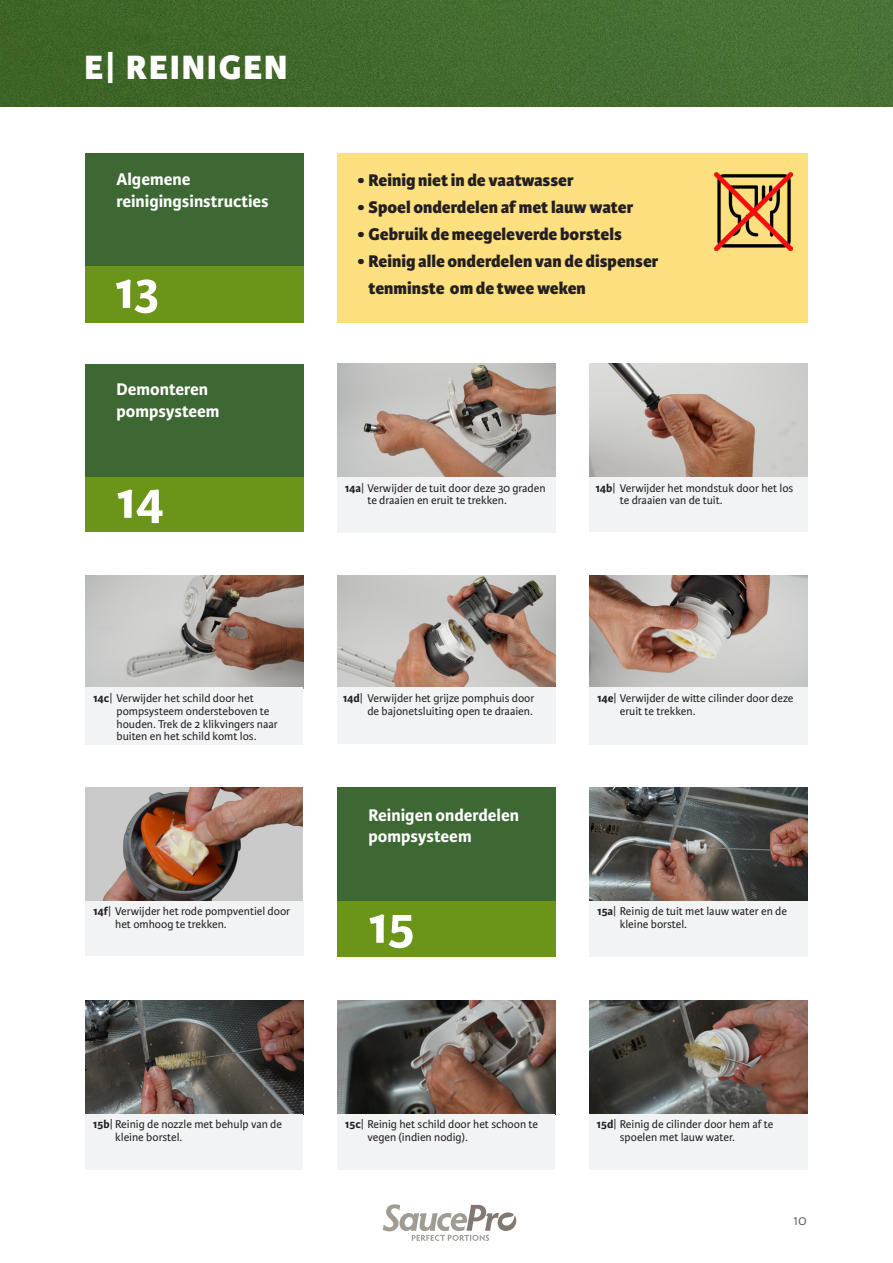
<style>
.page{position:relative;width:893px;height:1263px;background:#fff}
.page>*{position:absolute;margin:0;border:0;box-sizing:border-box;transform-origin:0 0}
.t1{font:700 54px "Karmina Sans";color:#fff}
.t2{font:800 36px "Karmina Sans";letter-spacing:.05em;color:#fff}
.t3{font:700 21px "Helvetica Neue LT Pro";letter-spacing:.05em;color:#fff}
.t4{font:800 18px "Karmina Sans";color:#231f20}
.t5{font:700 18px "Karmina Sans";color:#fff}
.t6{font:300 15px "Karmina Sans";color:#57585a}
.t7{font:12px/12.8px "Karmina Sans";color:#231f20}
.s1{font-weight:700}
</style>
<div class="page">
<img style="left:0;top:0;width:893px;height:106px">
<svg style="left:383px;top:1204px;width:133px;height:37px"></svg>
<div style="left:85px;top:364px;width:218px;height:114px;background:#3e6833"></div>
<div style="left:85px;top:477px;width:218px;height:55px;background:#6b9519"></div>
<img style="left:337px;top:364px;width:218px;height:113px">
<div style="left:337px;top:477px;width:218px;height:56px;background:#f2f3f4"></div>
<img style="left:85px;top:576px;width:218px;height:112px">
<div style="left:85px;top:688px;width:218px;height:57px;background:#f2f3f4"></div>
<img style="left:337px;top:575px;width:218px;height:112px">
<div style="left:337px;top:687px;width:218px;height:57px;background:#f2f3f4"></div>
<img style="left:85px;top:787px;width:218px;height:114px">
<div style="left:85px;top:901px;width:218px;height:55px;background:#f2f3f4"></div>
<img style="left:589px;top:575px;width:219px;height:113px">
<div style="left:589px;top:688px;width:219px;height:57px;background:#f2f3f4"></div>
<div style="left:85px;top:153px;width:218px;height:114px;background:#3e6833"></div>
<div style="left:85px;top:266px;width:218px;height:56px;background:#6b9519"></div>
<div style="left:337px;top:153px;width:471px;height:169px;background:#fcdf7f"></div>
<img style="left:589px;top:364px;width:219px;height:113px">
<div style="left:589px;top:477px;width:219px;height:55px;background:#f2f3f4"></div>
<div style="left:337px;top:787px;width:218px;height:115px;background:#3e6833"></div>
<div style="left:337px;top:901px;width:218px;height:56px;background:#6b9519"></div>
<img style="left:589px;top:787px;width:219px;height:114px">
<div style="left:589px;top:901px;width:219px;height:55px;background:#f2f3f4"></div>
<img style="left:85px;top:1000px;width:218px;height:114px">
<div style="left:85px;top:1114px;width:218px;height:55px;background:#f2f3f4"></div>
<img style="left:589px;top:1000px;width:219px;height:114px">
<div style="left:589px;top:1114px;width:219px;height:56px;background:#f2f3f4"></div>
<img style="left:338px;top:1000px;width:217px;height:114px">
<div style="left:338px;top:1114px;width:217px;height:55px;background:#f2f3f4"></div>
<img style="left:714px;top:173px;width:78px;height:77px">
<p class="t2" style="left:105px;top:46px;width:184px">| REINIGEN</p>
<p class="t3" style="left:85px;top:65px;width:64px"><sup>E</sup>TITLE</p>
<p class="t5" style="left:117px;top:169px;width:75px">Algemene</p>
<p class="t5" style="left:117px;top:190px;width:154px">reinigingsinstructies</p>
<p class="t1" style="left:114px;top:259px;width:46px">13</p>
<p class="t5" style="left:117px;top:379px;width:93px">Demonteren</p>
<p class="t5" style="left:117px;top:401px;width:105px">pompsysteem</p>
<p class="t4" style="left:357px;top:170px;width:218px">• Reinig niet in de vaatwasser</p>
<p class="t4" style="left:357px;top:197px;width:277px">• Spoel onderdelen af met lauw water</p>
<p class="t4" style="left:357px;top:224px;width:266px">• Gebruik de meegeleverde borstels</p>
<p class="t4" style="left:357px;top:251px;width:303px">• Reinig alle onderdelen van de dispenser</p>
<p class="t4" style="left:357px;top:278px;width:230px">• tenminste om de twee weken</p>
<p class="t1" style="left:116px;top:469px;width:50px">14</p>
<p class="t7" style="left:367px;top:482px;width:180px;text-indent:-23px"><span class="s1">14a</span>| Verwijder de tuit door deze 30 graden te draaien en eruit te trekken.</p>
<p class="t7" style="left:620px;top:482px;width:175px;text-indent:-24px"><span class="s1">14b</span>| Verwijder het mondstuk door het los te draaien van de tuit.</p>
<p class="t7" style="left:117px;top:692px;width:163px;text-indent:-23px"><span class="s1">14c</span>| Verwijder het schild door het pompsysteem ondersteboven te houden. Trek de 2 klikvingers naar buiten en het schild komt los.</p>
<p class="t7" style="left:343px;top:692px;width:193px;text-align:right"><span class="s1">14d</span>| Verwijder het grijze pomphuis door de bajonetsluiting open te draaien.</p>
<p class="t5" style="left:369px;top:805px;width:152px">Reinigen onderdelen</p>
<p class="t5" style="left:369px;top:826px;width:105px">pompsysteem</p>
<p class="t7" style="left:620px;top:692px;width:175px;text-indent:-23px"><span class="s1">14e</span>| Verwijder de witte cilinder door deze eruit te trekken.</p>
<p class="t7" style="left:115px;top:905px;width:177px;text-indent:-22px"><span class="s1">14f</span>| Verwijder het rode pompventiel door het omhoog te trekken.</p>
<p class="t1" style="left:368px;top:894px;width:49px">15</p>
<p class="t7" style="left:620px;top:905px;width:169px;text-indent:-23px"><span class="s1">15a</span>| Reinig de tuit met lauw water en de kleine borstel.</p>
<p class="t7" style="left:115px;top:1118px;width:168px;text-indent:-22px"><span class="s1">15b</span>| Reinig de nozzle met behulp van de kleine borstel.</p>
<p class="t7" style="left:620px;top:1118px;width:155px;text-indent:-23px"><span class="s1">15d</span>| Reinig de cilinder door hem af te spoelen met lauw water.</p>
<p class="t7" style="left:367px;top:1118px;width:172px;text-indent:-23px"><span class="s1">15c</span>| Reinig het schild door het schoon te vegen (indien nodig).</p>
<p class="t6" style="left:793px;top:1212px;width:15px">10</p>
</div>
